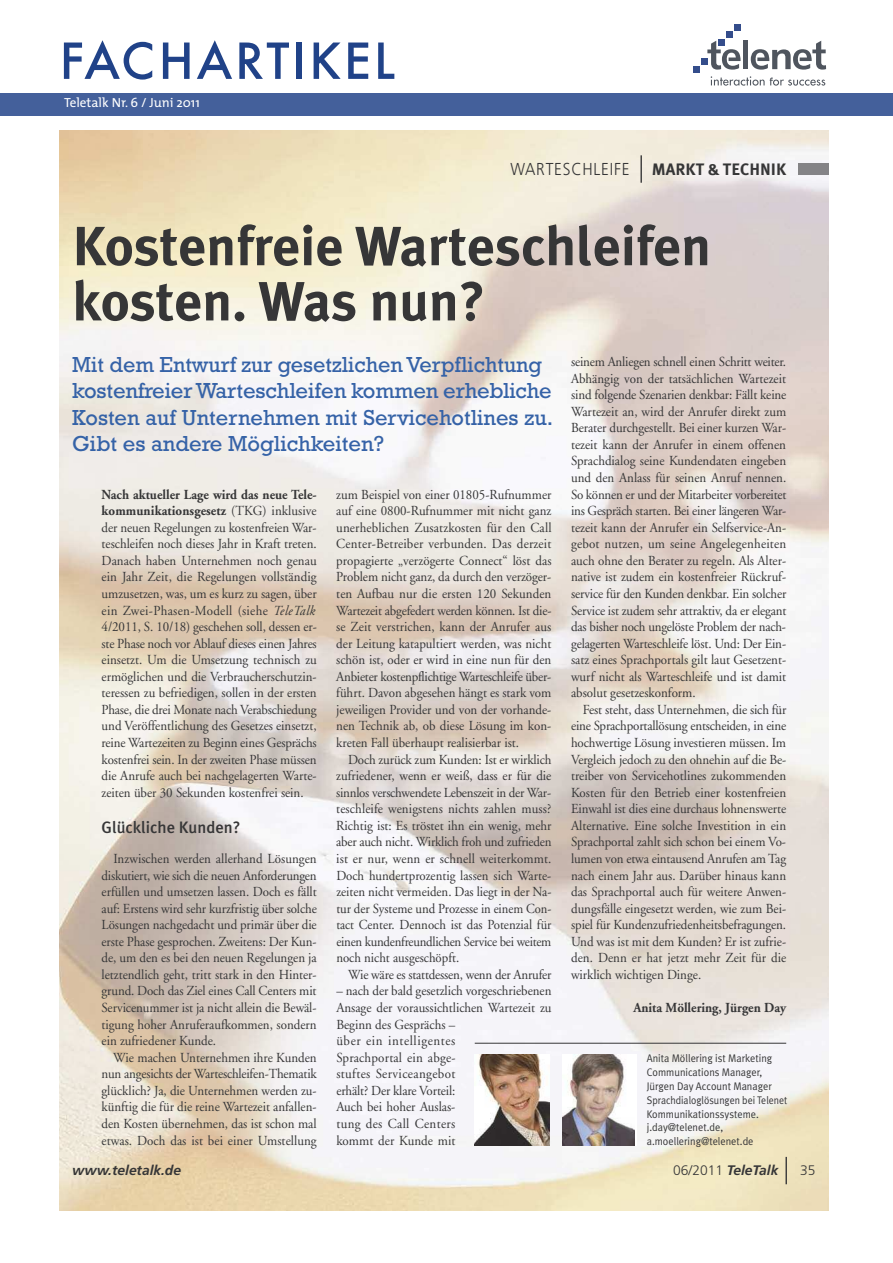
<style>
.page{position:relative;width:893px;height:1263px;background:#fff}
.page>*{position:absolute;margin:0;border:0;box-sizing:border-box;transform-origin:0 0}
.t1{font:55.2px/55.2px "Meta Plus Bold Roman+DXNLOR";color:#363637}
.t2{font:500 54.45px "Futura T";letter-spacing:.05em;color:#204288}
.t3{font:22.05px/26.2px "Rockwell+WVFWAV";color:#3562a7}
.t4{font:17.25px "Frutiger Light+XJRGNT";letter-spacing:.05em;color:#363637;scale:.9 1}
.t5{font:16.5px "Meta Plus Medium Roman+SCCFYK";color:#363637}
.t6{font:16.5px "Meta Plus Bold Roman+DXNLOR";color:#363637}
.t7{font:13.8px/16.5px "Adobe Garamond Regular+KDNQLH";color:#363637;text-align:justify;scale:.94 1}
.t8{font:13.8px/16.5px "Adobe Garamond Bold+FOZEPD";color:#363637;scale:.94 1}
.t9{font:13.8px "Frutiger Bold Italic+QHVUOW";color:#363637}
.t10{font:13.8px "Frutiger Light+XJRGNT";color:#363637}
.t11{font:13.2px "The Mix";color:#fff}
.t12{font:11.1px/13.8px "Meta Plus Normal Roman+BMYQCL";color:#363637;scale:.94 1}
.s1{font-family:"Adobe Garamond Regular+KDNQLH"}
.s2{font-family:"Adobe Garamond Italic+FEJDZK"}
.s3{font-family:"Frutiger Light+XJRGNT"}
</style>
<div class="page">
<div style="left:0;top:94px;width:893px;height:22px;background:#44609b"></div>
<div style="left:743px;top:41px;width:5px;height:28px;background:#4f555e"></div>
<svg style="left:751px;top:41px;width:75px;height:29px"></svg>
<div style="left:693px;top:66px;width:6px;height:7px;background:#344d8b"></div>
<div style="left:701px;top:58px;width:7px;height:7px;background:#344d8b"></div>
<svg style="left:707px;top:39px;width:34px;height:31px"></svg>
<div style="left:726px;top:32px;width:7px;height:6px;background:#344d8b"></div>
<div style="left:734px;top:24px;width:7px;height:7px;background:#344d8b"></div>
<svg style="left:711px;top:76px;width:114px;height:10px"></svg>
<img style="left:60px;top:130px;width:769px;height:1081px">
<div style="left:563px;top:1054px;width:74px;height:91px;background:#fff"></div>
<img style="left:563px;top:1054px;width:71px;height:91px">
<img style="left:475px;top:1054px;width:74px;height:91px">
<hr style="left:475px;top:1043px;width:311px;height:1px;background:#363637">
<hr style="left:640px;top:155px;width:2px;height:28px;background:#363637">
<div style="left:798px;top:163px;width:31px;height:12px;background:#848387"></div>
<hr style="left:785px;top:1157px;width:2px;height:27px;background:#363637">
<h2 class="t2" style="left:60px;top:28px;width:337px">FACHARTIKEL</h2>
<p class="t11" style="left:64px;top:98px;width:137px">Teletalk Nr. 6 / Juni 2011</p>
<p class="t4" style="left:510px;top:162px;width:134px">WARTESCHLEIFE</p>
<p class="t6" style="left:652px;top:159px;width:136px">MARKT &amp; TECHNIK</p>
<h1 class="t1" style="left:72px;top:219px;width:640px">Kostenfreie Warteschleifen kosten. Was nun?</h1>
<h3 class="t3" style="left:72px;top:354px;width:482px">Mit dem Entwurf zur gesetzlichen Verpflichtung kostenfreier Warteschleifen kommen erhebliche Kosten auf Unternehmen mit Servicehotlines zu.<br>Gibt es andere Möglichkeiten?</h3>
<p class="t7" style="left:571px;top:355px;width:231px">seinem Anliegen schnell einen Schritt weiter.<br>Abhängig von der tatsächlichen Wartezeit sind folgende Szenarien denkbar: Fällt keine Wartezeit an, wird der Anrufer direkt zum Berater durchgestellt. Bei einer kurzen War&shy;tezeit kann der Anrufer in einem offenen Sprachdialog seine Kundendaten eingeben und den Anlass für seinen Anruf nennen.<br>So können er und der Mitarbeiter vorbereitet ins Gespräch starten. Bei einer längeren War&shy;tezeit kann der Anrufer ein Selfservice-An&shy;gebot nutzen, um seine Angelegenheiten auch ohne den Berater zu regeln. Als Alter&shy;native ist zudem ein kostenfreier Rückruf&shy;service für den Kunden denkbar. Ein solcher Service ist zudem sehr attraktiv, da er elegant das bisher noch ungelöste Problem der nach&shy;gelagerten Warteschleife löst. Und: Der Ein&shy;satz eines Sprachportals gilt laut Gesetzent&shy;wurf nicht als Warteschleife und ist damit absolut gesetzeskonform.</p>
<p class="t7" style="left:571px;top:702px;width:230px;text-indent:12px">Fest steht, dass Unternehmen, die sich für eine Sprachportallösung entscheiden, in eine hochwertige Lösung investieren müssen. Im Vergleich jedoch zu den ohnehin auf die Be&shy;treiber von Servicehotlines zukommenden Kosten für den Betrieb einer kostenfreien Einwahl ist dies eine durchaus lohnenswerte Alternative. Eine solche Investition in ein Sprachportal zahlt sich schon bei einem Vo&shy;lumen von etwa eintausend Anrufen am Tag nach einem Jahr aus. Darüber hinaus kann das Sprachportal auch für weitere Anwen&shy;dungsfälle eingesetzt werden, wie zum Bei&shy;spiel für Kundenzufriedenheitsbefragungen.<br>Und was ist mit dem Kunden? Er ist zufrie&shy;den. Denn er hat jetzt mehr Zeit für die wirklich wichtigen Dinge.</p>
<p class="t8" style="left:633px;top:1000px;width:164px">Anita Möllering, Jürgen Day</p>
<p class="t8" style="left:102px;top:487px;width:230px">Nach aktueller Lage wird das neue Tele&shy;kommunikationsgesetz <span class="s1">(TKG) inklusive</span></p>
<p class="t7" style="left:102px;top:520px;width:231px">der neuen Regelungen zu kostenfreien War&shy;teschleifen noch dieses Jahr in Kraft treten.<br>Danach haben Unternehmen noch genau ein Jahr Zeit, die Regelungen vollständig umzusetzen, was, um es kurz zu sagen, über ein Zwei-Phasen-Modell (siehe <span class="s2">TeleTalk </span>4/2011, S. 10/18) geschehen soll, dessen er&shy;ste Phase noch vor Ablauf dieses einen Jahres einsetzt. Um die Umsetzung technisch zu ermöglichen und die Verbraucherschutzin&shy;teressen zu befriedigen, sollen in der ersten Phase, die drei Monate nach Verabschiedung und Veröffentlichung des Gesetzes einsetzt, reine Wartezeiten zu Beginn eines Gesprächs kostenfrei sein. In der zweiten Phase müssen die Anrufe auch bei nachgelagerten Warte&shy;zeiten über 30 Sekunden kostenfrei sein.</p>
<p class="t5" style="left:102px;top:818px;width:140px">Glückliche Kunden?</p>
<p class="t7" style="left:102px;top:851px;width:231px;text-indent:12px">Inzwischen werden allerhand Lösungen diskutiert, wie sich die neuen Anforderungen erfüllen und umsetzen lassen. Doch es fällt auf: Erstens wird sehr kurzfristig über solche Lösungen nachgedacht und primär über die erste Phase gesprochen. Zweitens: Der Kun&shy;de, um den es bei den neuen Regelungen ja letztendlich geht, tritt stark in den Hinter&shy;grund. Doch das Ziel eines Call Centers mit Servicenummer ist ja nicht allein die Bewäl&shy;tigung hoher Anruferaufkommen, sondern ein zufriedener Kunde.</p>
<p class="t7" style="left:102px;top:1050px;width:231px;text-indent:12px">Wie machen Unternehmen ihre Kunden nun angesichts der Warteschleifen-Thematik glücklich? Ja, die Unternehmen werden zu&shy;künftig die für die reine Wartezeit anfallen&shy;den Kosten übernehmen, das ist schon mal etwas. Doch das ist bei einer Umstellung</p>
<p class="t7" style="left:336px;top:487px;width:230px">zum Beispiel von einer 01805-Rufnummer auf eine 0800-Rufnummer mit nicht ganz unerheblichen Zusatzkosten für den Call Center-Betreiber verbunden. Das derzeit propagierte „verzögerte Connect“ löst das Problem nicht ganz, da durch den verzöger&shy;ten Aufbau nur die ersten 120 Sekunden Wartezeit abgefedert werden können. Ist die&shy;se Zeit verstrichen, kann der Anrufer aus der Leitung katapultiert werden, was nicht schön ist, oder er wird in eine nun für den Anbieter kostenpflichtige Warteschleife über&shy;führt. Davon abgesehen hängt es stark vom jeweiligen Provider und von der vorhande&shy;nen Technik ab, ob diese Lösung im kon&shy;kreten Fall überhaupt realisierbar ist.</p>
<p class="t7" style="left:336px;top:752px;width:231px;text-indent:12px">Doch zurück zum Kunden: Ist er wirklich zufriedener, wenn er weiß, dass er für die sinnlos verschwendete Lebenszeit in der War&shy;teschleife wenigstens nichts zahlen muss?<br>Richtig ist: Es tröstet ihn ein wenig, mehr aber auch nicht. Wirklich froh und zufrieden ist er nur, wenn er schnell weiterkommt.<br>Doch hundertprozentig lassen sich Warte&shy;zeiten nicht vermeiden. Das liegt in der Na&shy;tur der Systeme und Prozesse in einem Con&shy;tact Cen ter. Dennoch ist das Potenzial für einen kundenfreundlichen Service bei weitem noch nicht ausgeschöpft.</p>
<p class="t7" style="left:348px;top:967px;width:218px">Wie wäre es stattdessen, wenn der Anrufer</p>
<p class="t7" style="left:336px;top:984px;width:230px;text-align:left">– nach der bald gesetzlich vorgeschriebenen<br>Ansage der voraussichtlichen Wartezeit zu<br>Beginn des Gesprächs –<br>über ein intelligentes<br>Sprachportal ein abge-<br>stuftes Serviceangebot<br>erhält? Der klare Vorteil:<br>Auch bei hoher Auslas-<br>tung des Call Centers<br>kommt der Kunde mit</p>
<p class="t12" style="left:647px;top:1052px;width:151px">Anita Möllering ist Marketing<br>Communications Manager,<br>Jürgen Day Account Manager<br>Sprachdialoglösungen bei Telenet<br>Kommunikationssysteme. j.day@telenet.de, a.moellering@telenet.de</p>
<p class="t9" style="left:72px;top:1165px;width:110px">www.teletalk.de</p>
<p class="t9" style="left:673px;top:1165px;width:107px"><span class="s3">06/2011</span> TeleTalk</p>
<p class="t10" style="left:800px;top:1165px;width:17px">35</p>
</div>
